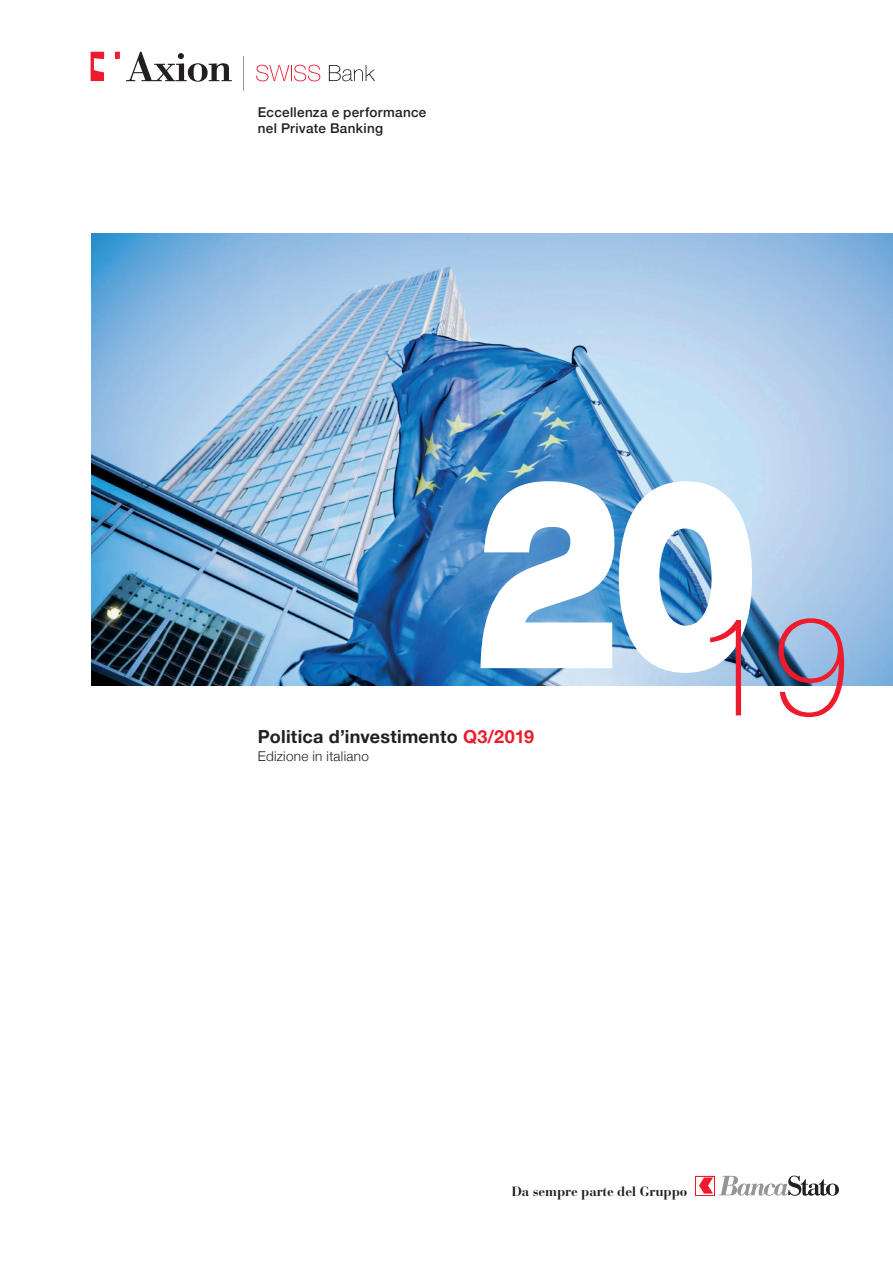
<style>
.page{position:relative;width:893px;height:1263px;background:#fff}
.page>*{position:absolute;margin:0;border:0;box-sizing:border-box;transform-origin:0 0}
.t1{font:100 138.3px "Helvetica Neue";color:#ee1b2d}
.t2{font:700 18px "Helvetica Neue";letter-spacing:.015em;color:#231f20}
.t3{font:500 13.5px/16.2px "Helvetica Neue";letter-spacing:.025em;color:#231f20}
.t4{font:700 13.5px "Bauer Bodoni";letter-spacing:-.01em;color:#231f20}
.t5{font:300 13.5px "Helvetica Neue";letter-spacing:.02em;color:#231f20}
.s1{color:#ee1b2d}
</style>
<div class="page">
<img style="left:91px;top:234px;width:802px;height:452px">
<svg style="left:480px;top:481px;width:272px;height:192px"></svg>
<hr style="left:244px;top:56px;width:1px;height:34px;background:#939598">
<svg style="left:256px;top:65px;width:64px;height:16px"></svg>
<svg style="left:329px;top:65px;width:46px;height:16px"></svg>
<svg style="left:126px;top:52px;width:106px;height:30px"></svg>
<svg style="left:115px;top:52px;width:5px;height:7px"></svg>
<svg style="left:91px;top:52px;width:13px;height:29px"></svg>
<svg style="left:695px;top:1175px;width:144px;height:21px"></svg>
<p class="t3" style="left:258px;top:103px;width:170px">Eccellenza e performance nel Private Banking</p>
<h2 class="t2" style="left:258px;top:722px;width:278px">Politica d’investimento <span class="s1">Q3/2019</span></h2>
<p class="t5" style="left:258px;top:745px;width:112px">Edizione in italiano</p>
<h1 class="t1" style="left:695px;top:561px;width:155px">19</h1>
<p class="t4" style="left:511px;top:1183px;width:177px">Da sempre parte del Gruppo</p>
</div>
